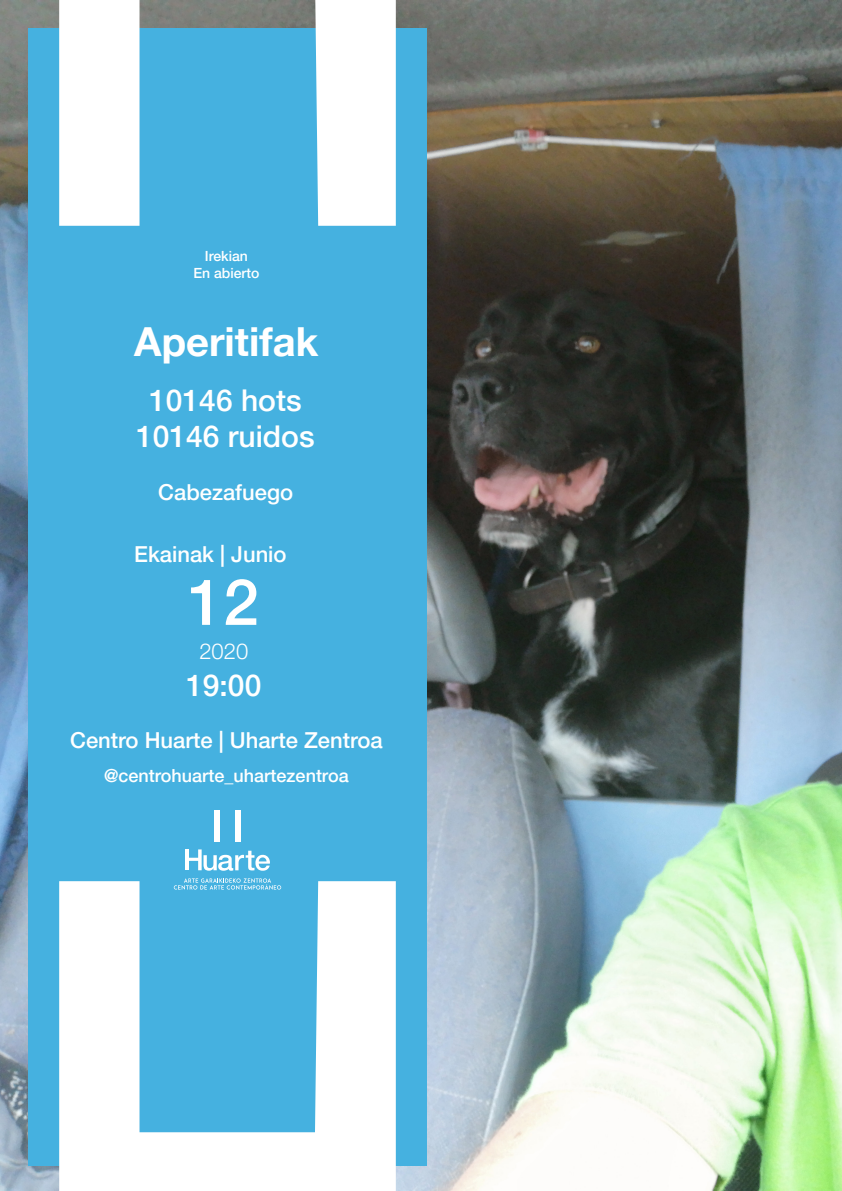
<style>
.page{position:relative;width:842px;height:1191px;background:#fff}
.page>*{position:absolute;margin:0;border:0;box-sizing:border-box;transform-origin:0 0}
.t1{font:500 64px "Helvetica Neue LT Pro";color:#fff}
.t2{font:700 40px "Helvetica Neue LT Pro";color:#fff}
.t3{font:500 30px "Helvetica Neue LT Pro";color:#fff}
.t4{font:500 22px "Helvetica Neue LT Pro";color:#fff}
.t5{font:300 22px "Helvetica Neue LT Pro";color:#fff}
.t6{font:500 18px "Helvetica Neue LT Pro";color:#fff}
.t7{font:500 14px "Helvetica Neue LT Pro";color:#fff}
.s1{font-weight:700}
</style>
<div class="page">
<img style="left:0;top:1px;width:842px;height:1190px">
<div style="left:28px;top:29px;width:399px;height:1136px;background:#45b1e0"></div>
<svg style="left:59px;top:881px;width:337px;height:310px;fill:#fff"></svg>
<svg style="left:59px;top:0;width:337px;height:226px"></svg>
<svg style="left:174px;top:878px;width:107px;height:11px"></svg>
<svg style="left:189px;top:849px;width:81px;height:21px"></svg>
<hr style="left:185px;top:849px;width:4px;height:21px;background:#fff">
<div style="left:215px;top:810px;width:5px;height:31px;background:#fff"></div>
<div style="left:235px;top:810px;width:5px;height:31px;background:#fff"></div>
<p class="t7" style="left:205px;top:247px;width:45px">Irekian</p>
<p class="t7" style="left:193px;top:264px;width:68px">En abierto</p>
<p class="t2" style="left:134px;top:317px;width:186px">Aperitifak</p>
<p class="t3" style="left:149px;top:382px;width:154px">10146 hots</p>
<p class="t3" style="left:136px;top:418px;width:180px">10146 ruidos</p>
<p class="t4" style="left:158px;top:479px;width:136px">Cabezafuego</p>
<p class="t4" style="left:134px;top:541px;width:154px">Ekainak | Junio</p>
<p class="t1" style="left:188px;top:563px;width:73px">12</p>
<p class="t5" style="left:199px;top:637px;width:50px">2020</p>
<p class="t3" style="left:186px;top:667px;width:77px">19:00</p>
<p class="t4" style="left:70px;top:727px;width:314px">Centro Huarte | Uharte Zentroa</p>
<p class="t6" style="left:104px;top:765px;width:246px"><span class="s1">@</span>centrohuarte_uhartezentroa</p>
</div>
